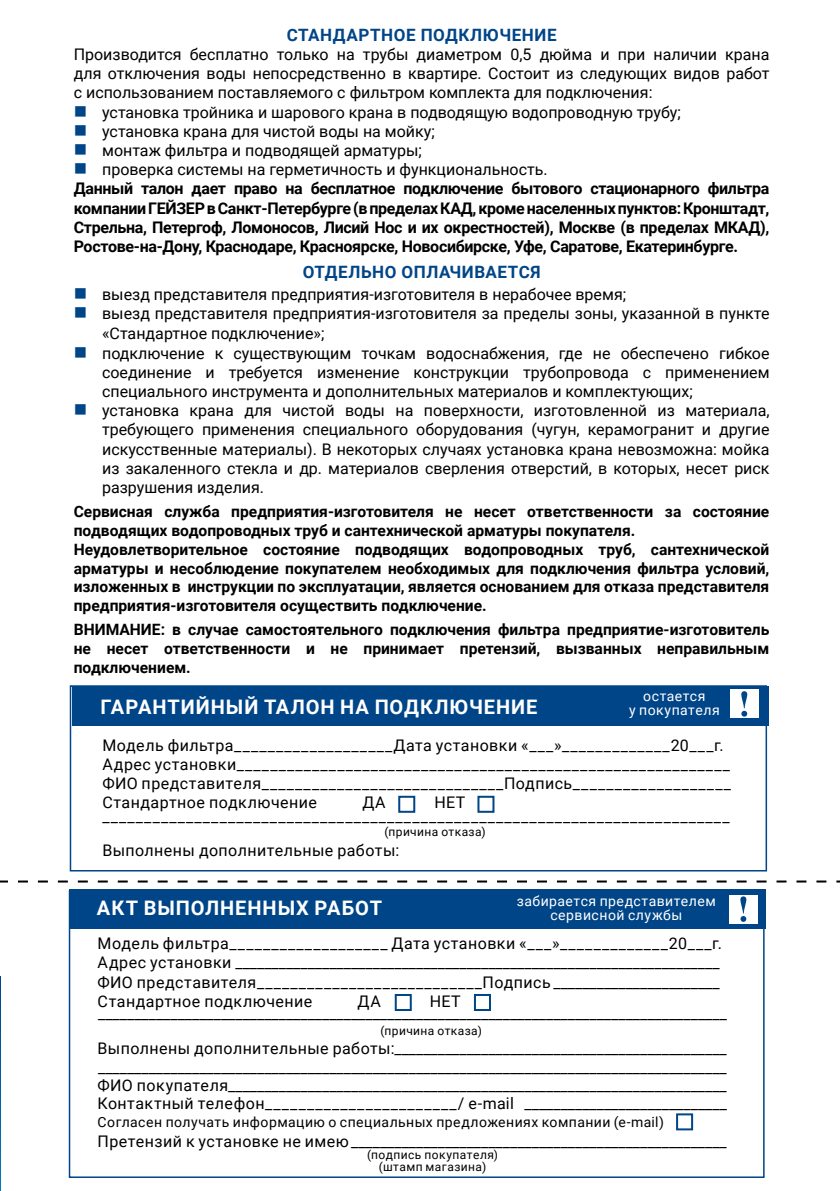
<style>
.page{position:relative;width:840px;height:1191px;background:#fff}
.page>*{position:absolute;margin:0;border:0;box-sizing:border-box;transform-origin:0 0}
.t1{font:700 20px "Roboto";letter-spacing:.045em;color:#fff}
.t2{font:700 17px "Roboto";letter-spacing:.035em;color:#004588}
.t3{font:16px/19.4px "Roboto";color:#000}
.t4{font:16px/19.2px "Roboto";letter-spacing:.03em;color:#000}
.t5{font:700 16px/19.2px "Roboto";letter-spacing:-.02em;color:#000;text-align:justify}
.t6{font:16px "Roboto";letter-spacing:.025em;color:#000}
.t7{font:700 15.6px/18.8px "Roboto";color:#000}
.t8{font:14px "Roboto";letter-spacing:.03em;color:#000}
.t9{font:14px/14px "Roboto";letter-spacing:.035em;color:#fff;text-align:center}
.t10{font:12px/12px "Roboto";letter-spacing:.035em;color:#000;text-align:center}
</style>
<div class="page">
<div style="left:70px;top:685px;width:696px;height:186px;border:2px solid #004588"></div>
<div style="left:73px;top:685px;width:695px;height:40px;background:#004588"></div>
<div style="left:398px;top:795px;width:17px;height:17px;background:#fff;border:2px solid #004588"></div>
<div style="left:477px;top:795px;width:17px;height:17px;background:#fff;border:2px solid #004588"></div>
<svg style="left:0;top:880px;width:839px;height:2px"></svg>
<div style="left:729px;top:690px;width:29px;height:28px;background:#fff"></div>
<svg style="left:741px;top:691px;width:5px;height:25px"></svg>
<div style="left:69px;top:889px;width:696px;height:40px;background:#004588"></div>
<div style="left:394px;top:994px;width:17px;height:17px;border:2px solid #004588"></div>
<div style="left:473px;top:994px;width:17px;height:17px;border:2px solid #004588"></div>
<div style="left:675px;top:1113px;width:17px;height:17px;border:2px solid #004588"></div>
<div style="left:728px;top:895px;width:29px;height:28px;background:#fff"></div>
<svg style="left:740px;top:896px;width:6px;height:26px"></svg>
<svg style="left:0;top:976px;width:1px;height:215px"></svg>
<p class="t2" style="left:286px;top:23px;width:271px">СТАНДАРТНОЕ ПОДКЛЮЧЕНИЕ</p>
<p class="t3" style="left:74px;top:44px;width:697px">Производится бесплатно только на трубы диаметром 0,5 дюйма и при наличии крана</p>
<p class="t3" style="left:74px;top:63px;width:697px">для отключения воды непосредственно в квартире. Состоит из следующих видов работ</p>
<p class="t3" style="left:74px;top:82px;width:580px">с использованием поставляемого с фильтром комплекта для подключения:</p>
<p class="t3" style="left:102px;top:102px;width:580px">установка тройника и шарового крана в подводящую водопроводную трубу;</p>
<p class="t3" style="left:102px;top:121px;width:334px">установка крана для чистой воды на мойку;</p>
<p class="t3" style="left:102px;top:140px;width:321px">монтаж фильтра и подводящей арматуры;</p>
<p class="t3" style="left:102px;top:159px;width:447px">проверка системы на герметичность и функциональность.</p>
<p class="t5" style="left:74px;top:178px;width:696px">Данный талон дает право на бесплатное подключение бытового стационарного фильтра компании ГЕЙЗЕР в Санкт-Петербурге (в пределах КАД, кроме населенных пунктов: Кронштадт, Стрельна, Петергоф, Ломоносов, Лисий Нос и их окрестностей), Москве (в пределах МКАД), Ростове-на-Дону, Краснодаре, Красноярске, Новосибирске, Уфе, Саратове, Екатеринбурге.</p>
<p class="t2" style="left:302px;top:260px;width:239px">ОТДЕЛЬНО ОПЛАЧИВАЕТСЯ</p>
<p class="t3" style="left:102px;top:284px;width:668px">выезд представителя предприятия-изготовителя в нерабочее время;<br>выезд представителя предприятия-изготовителя за пределы зоны, указанной в пункте «Стандартное подключение»;<br>подключение к существующим точкам водоснабжения, где не обеспечено гибкое соединение и требуется изменение конструкции трубопровода с применением специального инструмента и дополнительных материалов и комплектующих; установка крана для чистой воды на поверхности, изготовленной из материала, требующего применения специального оборудования (чугун, керамогранит и другие искусственные материалы). В некоторых случаях установка крана невозможна: мойка из закаленного стекла и др. материалов сверления отверстий, в которых, несет риск разрушения изделия.</p>
<p class="t7" style="left:74px;top:502px;width:696px">Сервисная служба предприятия-изготовителя не несет ответственности за состояние подводящих водопроводных труб и сантехнической арматуры покупателя.<br>Неудовлетворительное состояние подводящих водопроводных труб, сантехнической арматуры и несоблюдение покупателем необходимых для подключения фильтра условий, изложенных в инструкции по эксплуатации, является основанием для отказа представителя предприятия-изготовителя осуществить подключение.</p>
<p class="t7" style="left:74px;top:620px;width:696px;text-align:justify">ВНИМАНИЕ: в случае самостоятельного подключения фильтра предприятие-изготовитель не несет ответственности и не принимает претензий, вызванных неправильным подключением.</p>
<p class="t1" style="left:100px;top:692px;width:438px">ГАРАНТИЙНЫЙ ТАЛОН НА ПОДКЛЮЧЕНИЕ</p>
<p class="t9" style="left:628px;top:688px;width:92px">остается<br>у покупателя</p>
<p class="t4" style="left:102px;top:735px;width:629px">Модель фильтра___________________Дата установки «___»_____________20___г.<br>Адрес установки___________________________________________________________ ФИО представителя_____________________________Подпись___________________ Стандартное подключение</p>
<p class="t3" style="left:102px;top:795px;width:628px;line-height:14px;text-indent:332px">НЕТ ___________________________________________________________________________</p>
<p class="t10" style="left:384px;top:825px;width:103px">(причина отказа)</p>
<p class="t6" style="left:102px;top:838px;width:298px">Выполнены дополнительные работы:</p>
<p class="t3" style="left:362px;top:792px;width:25px">ДА</p>
<p class="t1" style="left:97px;top:893px;width:286px">АКТ ВЫПОЛНЕННЫХ РАБОТ</p>
<p class="t9" style="left:516px;top:893px;width:200px">забирается представителем сервисной службы</p>
<p class="t4" style="left:98px;top:933px;width:625px">Модель фильтра___________________ Дата установки «___»_____________20___г.<br>Адрес установки ___________________________________________________________________ ФИО представителя___________________________Подпись _______________________ Стандартное подключение</p>
<p class="t3" style="left:98px;top:994px;width:629px;line-height:12px;text-indent:331px">НЕТ _______________________________________________________________________________________</p>
<p class="t10" style="left:380px;top:1024px;width:103px">(причина отказа)</p>
<p class="t3" style="left:98px;top:1038px;width:630px;line-height:18.4px;text-align:justify">Выполнены дополнительные работы:______________________________________________ _______________________________________________________________________________________ ФИО покупателя_____________________________________________________________________ Контактный телефон_______________________/ e-mail ____________________________</p>
<p class="t8" style="left:98px;top:1112px;width:567px">Согласен получать информацию о специальных предложениях компании (e-mail)</p>
<p class="t6" style="left:98px;top:1129px;width:630px">Претензий к установке не имею ____________________________________________________</p>
<p class="t10" style="left:367px;top:1147px;width:132px">(подпись покупателя) (штамп магазина)</p>
<p class="t3" style="left:357px;top:991px;width:25px">ДА</p>
</div>
